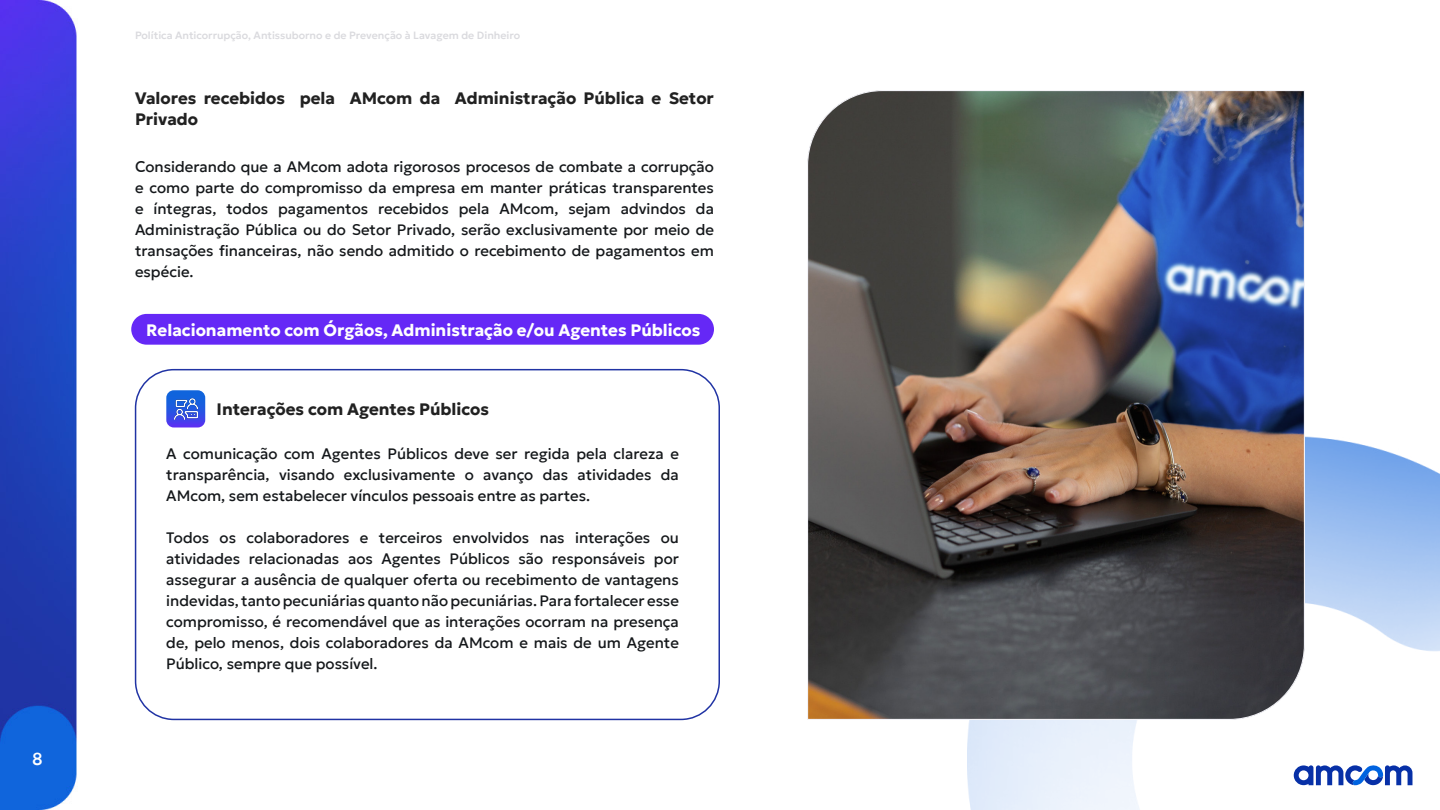
<style>
.page{position:relative;width:1440px;height:810px;background:#fff}
.page>*{position:absolute;margin:0;border:0;box-sizing:border-box;transform-origin:0 0}
.t1{font:500 17.25px "Geologica";color:#fff}
.t2{font:700 16.5px/21px "Geologica";color:#212121}
.t3{font:700 16.5px "Geologica";color:#fff}
.t4{font:15px/21px "Geologica";color:#14171a;text-align:justify}
.t5{font:500 10.5px "Geologica";color:#dadade}
</style>
<div class="page">
<img style="left:0;top:0;width:1312px;height:810px">
<img style="left:968px;top:437px;width:472px;height:373px">
<img style="left:806px;top:89px;width:500px;height:632px">
<div style="left:131px;top:314px;width:583px;height:31px;background:#6528f6;border-radius:15px"></div>
<div style="left:136px;top:370px;width:583px;height:349px;background:#fff;border-radius:38px"></div>
<div style="left:135px;top:369px;width:585px;height:351px;border:2px solid #2033a4;border-radius:38px"></div>
<svg style="left:166px;top:390px;width:39px;height:38px"></svg>
<img style="left:174px;top:397px;width:23px;height:23px">
<p class="t1" style="left:32px;top:744px;width:12px">8</p>
<p class="t5" style="left:135px;top:27px;width:387px">Política Anticorrupção, Antissuborno e de Prevenção à Lavagem de Dinheiro</p>
<p class="t2" style="left:135px;top:87px;width:580px">Valores recebidos pela AMcom da Administração Pública e Setor<br>Privado</p>
<p class="t4" style="left:135px;top:155px;width:580px">Considerando que a AMcom adota rigorosos procesos de combate a corrupção e como parte do compromisso da empresa em manter práticas transparentes e íntegras, todos pagamentos recebidos pela AMcom, sejam advindos da Administração Pública ou do Setor Privado, serão exclusivamente por meio de transações financeiras, não sendo admitido o recebimento de pagamentos em espécie.</p>
<p class="t3" style="left:146px;top:315px;width:556px">Relacionamento com Órgãos, Administração e/ou Agentes Públicos</p>
<p class="t2" style="left:217px;top:398px;width:274px">Interações com Agentes Públicos</p>
<p class="t4" style="left:166px;top:443px;width:514px">A comunicação com Agentes Públicos deve ser regida pela clareza e transparência, visando exclusivamente o avanço das atividades da AMcom, sem estabelecer vínculos pessoais entre as partes.</p>
<p class="t4" style="left:166px;top:527px;width:514px">Todos os colaboradores e terceiros envolvidos nas interações ou atividades relacionadas aos Agentes Públicos são responsáveis por assegurar a ausência de qualquer oferta ou recebimento de vantagens indevidas, tanto pecuniárias quanto não pecuniárias. Para fortalecer esse compromisso, é recomendável que as interações ocorram na presença de, pelo menos, dois colaboradores da AMcom e mais de um Agente Público, sempre que possível.</p>
</div>
